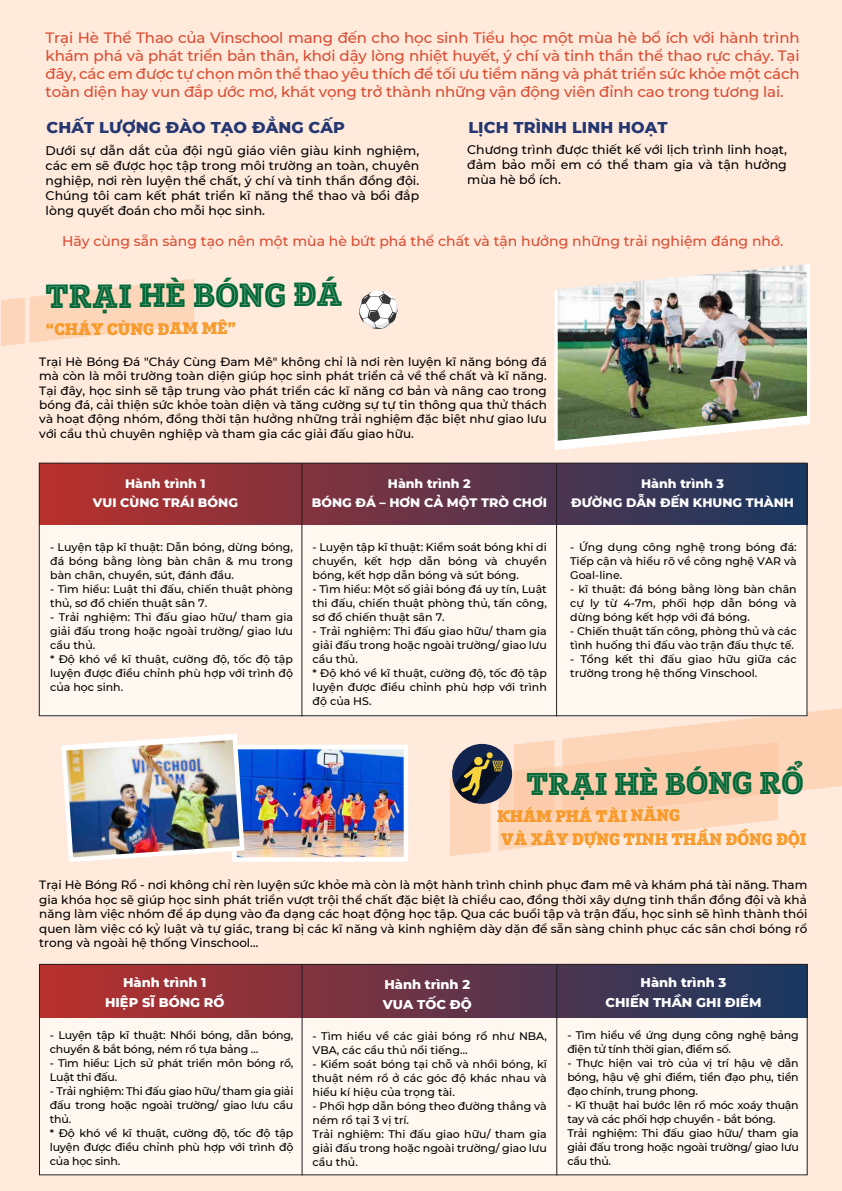
<style>
.page{position:relative;width:842px;height:1191px;background:#fff}
.page>*{position:absolute;margin:0;border:0;box-sizing:border-box;transform-origin:0 0}
.t1{font:32px "SVN Posterizer KG Inline";color:#006838}
.t2{font:30.1px "SVN Posterizer KG Inline";color:#006838}
.t3{font:16px "SVN Posterizer KG Inline";color:#f7941d}
.t4{font:800 16px "Montserrat";letter-spacing:.005em;color:#243771}
.t5{font:500 15px/18px "Montserrat";letter-spacing:-.01em;color:#da4c31;text-align:justify}
.t6{font:500 14px "Montserrat";color:#da4c31}
.t7{font:800 13px/20px "Montserrat";color:#fff;text-align:center}
.t8{font:800 12.6px/19px "Montserrat";color:#fff;text-align:center}
.t9{font:500 12.5px/15px "Montserrat";color:#000;text-align:justify}
.t10{font:500 12px/14.4px "Montserrat";color:#000;text-align:justify}
.t11{font:500 11px/14px "Montserrat";color:#000}
.t12{font:500 11px/14px "Montserrat";letter-spacing:-.02em;color:#000}
</style>
<div class="page">
<div style="left:1px;top:0;width:841px;height:1191px;background:#ffeadc"></div>
<svg style="left:1px;top:279px;width:193px;height:67px"></svg>
<div style="left:39px;top:964px;width:768px;height:211px;background:#fff8f1"></div>
<div style="left:39px;top:964px;width:768px;height:53px;background:linear-gradient(to right,#b9302c,#193861)"></div>
<svg style="left:450px;top:708px;width:392px;height:148px"></svg>
<div style="left:39px;top:964px;width:768px;height:211px;border:1px solid #231f20"></div>
<hr style="left:302px;top:964px;width:1px;height:211px;background:#231f20">
<hr style="left:556px;top:964px;width:1px;height:211px;background:#231f20">
<svg style="left:554px;top:264px;width:256px;height:186px"></svg>
<img style="left:558px;top:264px;width:249px;height:177px">
<svg style="left:359px;top:290px;width:39px;height:39px"></svg>
<div style="left:39px;top:463px;width:768px;height:253px;background:#fff8f1"></div>
<div style="left:39px;top:463px;width:768px;height:62px;background:linear-gradient(to right,#b9302c,#193861)"></div>
<div style="left:39px;top:463px;width:768px;height:253px;border:1px solid #231f20"></div>
<hr style="left:302px;top:463px;width:1px;height:253px;background:#231f20">
<hr style="left:556px;top:463px;width:1px;height:253px;background:#231f20">
<div style="left:232px;top:744px;width:176px;height:117px;background:#fff"></div>
<img style="left:245px;top:749px;width:159px;height:108px">
<svg style="left:61px;top:734px;width:184px;height:128px"></svg>
<img style="left:66px;top:740px;width:174px;height:117px">
<p class="t5" style="left:46px;top:28px;width:755px">Trại Hè Thể Thao của Vinschool mang đến cho học sinh Tiểu học một mùa hè bổ ích với hành trình khám phá và phát triển bản thân, khơi dậy lòng nhiệt huyết, ý chí và tinh thần thể thao rực cháy. Tại đây, các em được tự chọn môn thể thao yêu thích để tối ưu tiềm năng và phát triển sức khỏe một cách toàn diện hay vun đắp ước mơ, khát vọng trở thành những vận động viên đỉnh cao trong tương lai.</p>
<h3 class="t4" style="left:47px;top:115px;width:300px">CHẤT LƯỢNG ĐÀO TẠO ĐẲNG CẤP</h3>
<h3 class="t4" style="left:468px;top:116px;width:201px">LỊCH TRÌNH LINH HOẠT</h3>
<p class="t9" style="left:467px;top:141px;width:321px">Chương trình được thiết kế với lịch trình linh hoạt, đảm bảo mỗi em có thể tham gia và tận hưởng mùa hè bổ ích.</p>
<p class="t9" style="left:46px;top:143px;width:375px">Dưới sự dẫn dắt của đội ngũ giáo viên giàu kinh nghiệm, các em sẽ được học tập trong môi trường an toàn, chuyên nghiệp, nơi rèn luyện thể chất, ý chí và tinh thần đồng đội.<br>Chúng tôi cam kết phát triển kĩ năng thể thao và bồi đắp lòng quyết đoán cho mỗi học sinh.</p>
<p class="t6" style="left:62px;top:231px;width:722px">Hãy cùng sẵn sàng tạo nên một mùa hè bứt phá thể chất và tận hưởng những trải nghiệm đáng nhớ.</p>
<h1 class="t1" style="left:46px;top:270px;width:298px">TRẠI HÈ BÓNG ĐÁ</h1>
<h3 class="t3" style="left:46px;top:316px;width:192px">“CHÁY CÙNG ĐAM MÊ”</h3>
<p class="t10" style="left:39px;top:354px;width:509px">Trại Hè Bóng Đá "Cháy Cùng Đam Mê" không chỉ là nơi rèn luyện kĩ năng bóng đá mà còn là môi trường toàn diện giúp học sinh phát triển cả về thể chất và kĩ năng.<br>Tại đây, học sinh sẽ tập trung vào phát triển các kĩ năng cơ bản và nâng cao trong bóng đá, cải thiện sức khỏe toàn diện và tăng cường sự tự tin thông qua thử thách và hoạt động nhóm, đồng thời tận hưởng những trải nghiệm đặc biệt như giao lưu với cầu thủ chuyên nghiệp và tham gia các giải đấu giao hữu.</p>
<p class="t8" style="left:93px;top:473px;width:147px">Hành trình 1<br>VUI CÙNG TRÁI BÓNG</p>
<p class="t8" style="left:312px;top:473px;width:237px">Hành trình 2<br>BÓNG ĐÁ – HƠN CẢ MỘT TRÒ CHƠI</p>
<p class="t11" style="left:313px;top:540px;width:236px;text-align:justify">- Luyện tập kĩ thuật: Kiểm soát bóng khi di chuyển, kết hợp dẫn bóng và chuyền bóng, kết hợp dẫn bóng và sút bóng.</p>
<p class="t11" style="left:313px;top:582px;width:236px;text-align:justify">- Tìm hiểu: Một số giải bóng đá uy tín, Luật thi đấu, chiến thuật phòng thủ, tấn công, sơ đồ chiến thuật sân 7.</p>
<p class="t11" style="left:313px;top:624px;width:236px">- Trải nghiệm: Thi đấu giao hữu/ tham gia giải đấu trong hoặc ngoài trường/ giao lưu cầu thủ.<br>* Độ khó về kĩ thuật, cường độ, tốc độ tập luyện được điều chỉnh phù hợp với trình độ của HS.</p>
<p class="t11" style="left:50px;top:540px;width:244px;text-align:justify">- Luyện tập kĩ thuật: Dẫn bóng, dừng bóng, đá bóng bằng lòng bàn chân &amp; mu trong bàn chân, chuyền, sút, đánh đầu.</p>
<p class="t11" style="left:50px;top:582px;width:244px">- Tìm hiểu: Luật thi đấu, chiến thuật phòng thủ, sơ đồ chiến thuật sân 7.</p>
<p class="t11" style="left:50px;top:610px;width:244px">- Trải nghiệm: Thi đấu giao hữu/ tham gia giải đấu trong hoặc ngoài trường/ giao lưu cầu thủ.<br>* Độ khó về kĩ thuật, cường độ, tốc độ tập luyện được điều chỉnh phù hợp với trình độ của học sinh.</p>
<p class="t8" style="left:571px;top:473px;width:224px">Hành trình 3<br>ĐƯỜNG DẪN ĐẾN KHUNG THÀNH</p>
<p class="t11" style="left:570px;top:540px;width:228px;text-align:justify">- Ứng dụng công nghệ trong bóng đá:<br>Tiếp cận và hiểu rõ về công nghệ VAR và Goal-line.</p>
<p class="t11" style="left:570px;top:582px;width:228px;text-align:justify">- kĩ thuật: đá bóng bằng lòng bàn chân cự ly từ 4-7m, phối hợp dẫn bóng và dừng bóng kết hợp với đá bóng.</p>
<p class="t11" style="left:570px;top:624px;width:228px">- Chiến thuật tấn công, phòng thủ và các tình huống thi đấu vào trận đấu thực tế.</p>
<p class="t11" style="left:570px;top:652px;width:228px">- Tổng kết thi đấu giao hữu giữa các trường trong hệ thống Vinschool.</p>
<h2 class="t2" style="left:526px;top:759px;width:279px">TRẠI HÈ BÓNG RỔ</h2>
<h3 class="t3" style="left:497px;top:803px;width:185px">KHÁM PHÁ TÀI NĂNG</h3>
<h3 class="t3" style="left:501px;top:825px;width:307px">VÀ XÂY DỰNG TINH THẦN ĐỒNG ĐỘI</h3>
<p class="t10" style="left:39px;top:877px;width:770px">Trại Hè Bóng Rổ - nơi không chỉ rèn luyện sức khỏe mà còn là một hành trình chinh phục đam mê và khám phá tài năng. Tham gia khóa học sẽ giúp học sinh phát triển vượt trội thể chất đặc biệt là chiều cao, đồng thời xây dựng tinh thần đồng đội và khả năng làm việc nhóm để áp dụng vào đa dạng các hoạt động học tập. Qua các buổi tập và trận đấu, học sinh sẽ hình thành thói quen làm việc có kỷ luật và tự giác, trang bị các kĩ năng và kinh nghiệm dày dặn để sẵn sàng chinh phục các sân chơi bóng rổ trong và ngoài hệ thống Vinschool…</p>
<p class="t7" style="left:105px;top:971px;width:121px">Hành trình 1<br>HIỆP SĨ BÓNG RỔ</p>
<p class="t7" style="left:383px;top:973px;width:90px;text-align:left">Hành trình 2<br>VUA TỐC ĐỘ</p>
<p class="t7" style="left:605px;top:971px;width:157px">Hành trình 3<br>CHIẾN THẦN GHI ĐIỂM</p>
<p class="t12" style="left:50px;top:1027px;width:245px">- Luyện tập kĩ thuật: Nhồi bóng, dẫn bóng, chuyền &amp; bắt bóng, ném rổ tựa bảng …</p>
<p class="t12" style="left:50px;top:1055px;width:245px">- Tìm hiểu: Lịch sử phát triển môn bóng rổ,<br>Luật thi đấu.</p>
<p class="t12" style="left:50px;top:1083px;width:245px">- Trải nghiệm: Thi đấu giao hữu/ tham gia giải đấu trong hoặc ngoài trường/ giao lưu cầu thủ.<br>* Độ khó về kĩ thuật, cường độ, tốc độ tập luyện được điều chỉnh phù hợp với trình độ của học sinh.</p>
<p class="t12" style="left:567px;top:1027px;width:233px">- Tìm hiểu về ứng dụng công nghệ bảng điện tử tính thời gian, điểm số.</p>
<p class="t11" style="left:567px;top:1055px;width:233px;text-align:justify">- Thực hiện vai trò của vị trí hậu vệ dẫn bóng, hậu vệ ghi điểm, tiền đạo phụ, tiền đạo chính, trung phong.</p>
<p class="t12" style="left:567px;top:1097px;width:233px">- Kĩ thuật hai bước lên rổ móc xoáy thuận tay và các phối hợp chuyền - bắt bóng.<br>Trải nghiệm: Thi đấu giao hữu/ tham gia giải đấu trong hoặc ngoài trường/ giao lưu cầu thủ.</p>
<p class="t11" style="left:313px;top:1028px;width:236px">- Tìm hiểu về các giải bóng rổ như NBA,<br>VBA, các cầu thủ nổi tiếng…</p>
<p class="t11" style="left:313px;top:1056px;width:236px;text-align:justify">- Kiểm soát bóng tại chỗ và nhồi bóng, kĩ thuật ném rổ ở các góc độ khác nhau và hiểu kí hiệu của trọng tài.</p>
<p class="t11" style="left:313px;top:1098px;width:236px">- Phối hợp dẫn bóng theo đường thẳng và ném rổ tại 3 vị trí.<br>Trải nghiệm: Thi đấu giao hữu/ tham gia giải đấu trong hoặc ngoài trường/ giao lưu cầu thủ.</p>
</div>
